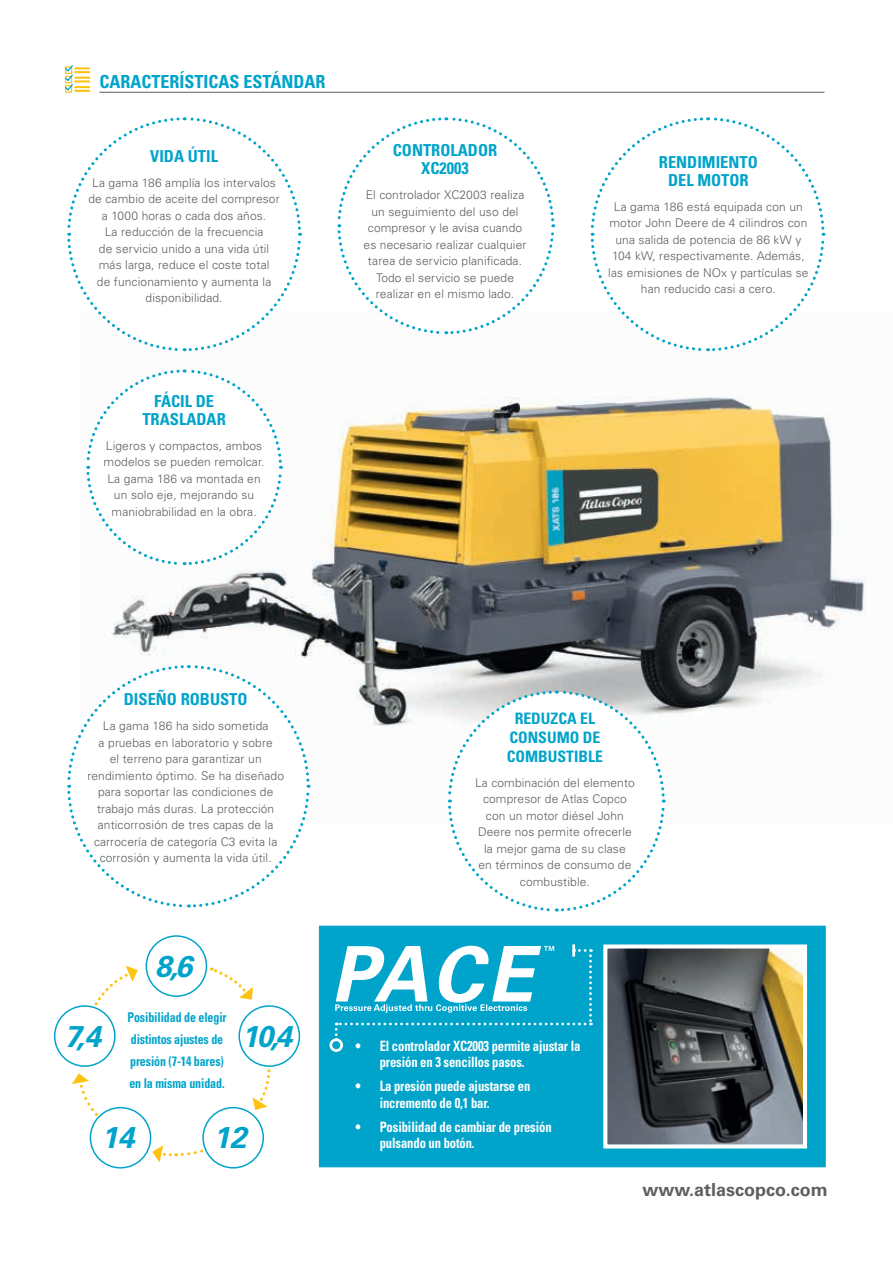
<style>
.page{position:relative;width:893px;height:1263px;background:#fff}
.page>*{position:absolute;margin:0;border:0;box-sizing:border-box;transform-origin:0 0}
.t1{font:italic 700 30px "Univers LT Std";color:#00a4ca}
.t2{font:700 condensed 18px "Univers LT Std";color:#00a4ca}
.t3{font:700 18px "Univers LT Std";color:#5c5e60}
.t4{font:700 condensed 16.5px/18px "Univers LT Std";color:#00a4ca;text-align:center}
.t5{font:700 condensed 15.75px/19px "Univers LT Std";color:#00a4ca;text-align:center}
.t6{font:700 condensed 14.25px/16.5px "Univers LT Std";letter-spacing:-.01em;color:#fff;scale:.89 1}
.t7{font:700 condensed 13.5px/22px "Univers LT Std";letter-spacing:-.01em;color:#00a4ca;scale:.89 1}
.t8{font:300 12px/16.5px "Univers LT Std";letter-spacing:.01em;color:#5c5e60;text-align:center}
</style>
<div class="page">
<img style="left:111px;top:396px;width:755px;height:330px">
<div style="left:317px;top:923px;width:511px;height:246px;background:#00a4ca;border:2px solid #fff"></div>
<img style="left:608px;top:949px;width:194px;height:194px">
<div style="left:603px;top:944px;width:204px;height:204px;border:4px solid #fff"></div>
<div style="left:329px;top:1038px;width:14px;height:14px;border:3px solid #fff;border-radius:50%"></div>
<svg style="left:335px;top:944px;width:257px;height:97px"></svg>
<svg style="left:94px;top:966px;width:44px;height:48px"></svg>
<svg style="left:72px;top:1073px;width:34px;height:52px"></svg>
<svg style="left:152px;top:1145px;width:62px;height:17px"></svg>
<svg style="left:253px;top:1062px;width:18px;height:48px"></svg>
<div style="left:146px;top:935px;width:61px;height:62px;border:2px solid #00a4ca;border-radius:50%"></div>
<div style="left:90px;top:1108px;width:61px;height:60px;background:#fff;border-radius:50%"></div>
<div style="left:90px;top:1107px;width:61px;height:61px;border:2px solid #00a4ca;border-radius:50%"></div>
<div style="left:203px;top:1108px;width:60px;height:60px;background:#fff;border-radius:50%"></div>
<div style="left:202px;top:1107px;width:62px;height:61px;border:2px solid #00a4ca;border-radius:50%"></div>
<div style="left:55px;top:1006px;width:60px;height:60px;background:#fff;border-radius:50%"></div>
<div style="left:54px;top:1005px;width:62px;height:62px;border:2px solid #00a4ca;border-radius:50%"></div>
<div style="left:239px;top:1006px;width:60px;height:60px;background:#fff;border-radius:50%"></div>
<div style="left:238px;top:1005px;width:62px;height:62px;border:2px solid #00a4ca;border-radius:50%"></div>
<svg style="left:210px;top:967px;width:43px;height:33px"></svg>
<svg style="left:64px;top:65px;width:26px;height:28px"></svg>
<hr style="left:99px;top:92px;width:725px;height:1px;background:#5c5e60">
<svg style="left:590px;top:117px;width:236px;height:235px"></svg>
<svg style="left:67px;top:117px;width:235px;height:235px"></svg>
<svg style="left:337px;top:117px;width:219px;height:218px"></svg>
<svg style="left:67px;top:663px;width:244px;height:245px"></svg>
<svg style="left:86px;top:369px;width:197px;height:198px"></svg>
<svg style="left:446px;top:689px;width:220px;height:223px"></svg>
<h2 class="t2" style="left:99px;top:71px;width:21px">Caracter</h2>
<h2 class="t2" style="left:179px;top:71px;width:15px">ísticas</h2>
<h2 class="t2" style="left:243px;top:71px;width:50px">estándar</h2>
<h3 class="t4" style="left:150px;top:147px;width:69px">VIDA ÚTIL</h3>
<p class="t8" style="left:88px;top:174px;width:193px">La gama 186 amplía los intervalos de cambio de aceite del compresor a 1000 horas o cada dos años.<br>La reducción de la frecuencia<br>de servicio unido a una vida útil más larga, reduce el coste total<br>de funcionamiento y aumenta la disponibilidad.</p>
<h3 class="t4" style="left:142px;top:392px;width:85px">FÁCIL DE<br>TRASLADAR</h3>
<p class="t8" style="left:104px;top:437px;width:162px">Ligeros y compactos, ambos modelos se pueden remolcar.<br>La gama 186 va montada en un solo eje, mejorando su maniobrabilidad en la obra.</p>
<h3 class="t4" style="left:393px;top:141px;width:106px">CONTROLADOR<br>XC2003</h3>
<p class="t8" style="left:364px;top:187px;width:164px">El controlador XC2003 realiza un seguimiento del uso del compresor y le avisa cuando es necesario realizar cualquier tarea de servicio planificada.<br>Todo el servicio se puede realizar en el mismo lado.</p>
<h3 class="t4" style="left:659px;top:153px;width:10px">rendimiento</h3>
<h3 class="t4" style="left:668px;top:171px;width:10px">del</h3>
<h3 class="t4" style="left:697px;top:171px;width:11px">motor</h3>
<p class="t8" style="left:608px;top:198px;width:202px">La gama 186 está equipada con un motor John Deere de 4 cilindros con una salida de potencia de 86 kW y<br>104 kW, respectivamente. Además, las emisiones de NOx y partículas se han reducido casi a cero.</p>
<h3 class="t4" style="left:124px;top:690px;width:125px">DISEÑO ROBUSTO</h3>
<p class="t8" style="left:87px;top:717px;width:198px">La gama 186 ha sido sometida<br>a pruebas en laboratorio y sobre<br>el terreno para garantizar un rendimiento óptimo. Se ha diseñado para soportar las condiciones de trabajo más duras. La protección anticorrosión de tres capas de la carrocería de categoría C3 evita la corrosión y aumenta la vida útil.</p>
<h1 class="t1" style="left:65px;top:1019px;width:38px">7,4</h1>
<h1 class="t1" style="left:155px;top:949px;width:39px">8,6</h1>
<p class="t7" style="left:128px;top:1006px;width:113px">Posibilidad de elegir distintos ajustes de presión (7-14 bares) en la misma unidad.</p>
<h1 class="t1" style="left:241px;top:1019px;width:52px">10,4</h1>
<h1 class="t1" style="left:101px;top:1119px;width:35px">14</h1>
<h1 class="t1" style="left:213px;top:1120px;width:35px">12</h1>
<h3 class="t5" style="left:507px;top:708px;width:98px">REDUZCA EL<br>CONSUMO DE<br>COMBUSTIBLE</h3>
<p class="t8" style="left:475px;top:774px;width:161px">La combinación del elemento compresor de Atlas Copco con un motor diésel John<br>Deere nos permite ofrecerle la mejor gama de su clase<br>en términos de consumo de combustible.</p>
<p class="t6" style="left:380px;top:1037px;width:227px;text-indent:-24px">• El controlador XC2003 permite ajustar la presión en 3 sencillos pasos.</p>
<p class="t6" style="left:380px;top:1078px;width:171px;text-indent:-24px">• La presión puede ajustarse en incremento de 0,1 bar.</p>
<p class="t6" style="left:380px;top:1118px;width:195px;text-indent:-24px">• Posibilidad de cambiar de presión pulsando un botón.</p>
<h2 class="t3" style="left:643px;top:1178px;width:187px">www.atlascopco.com</h2>
</div>
